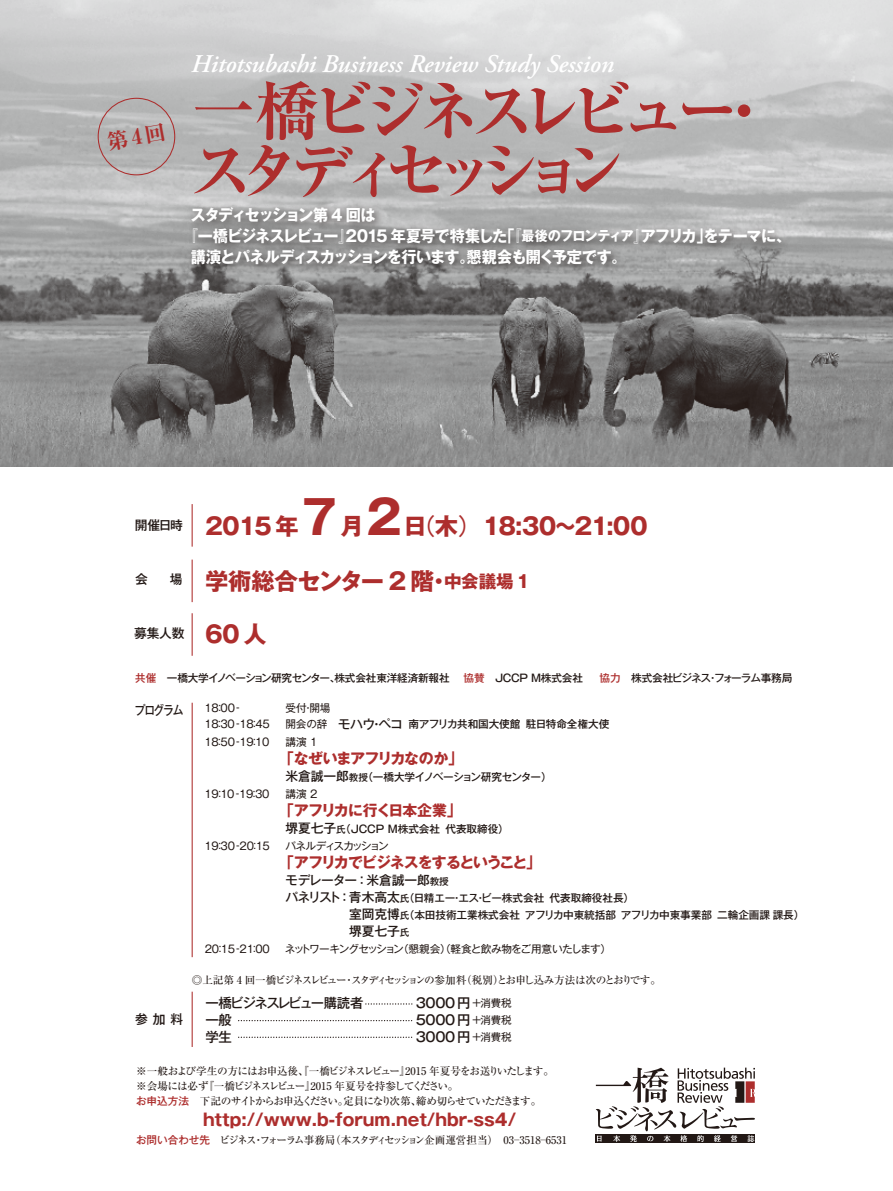
<style>
.page{position:relative;width:893px;height:1191px;background:#fff}
.page>*{position:absolute;margin:0;border:0;box-sizing:border-box;transform-origin:0 0}
.t1{font:700 expanded 63.75px/59.6px "Ryumin Pro";letter-spacing:-.195em;color:#ad2e2d}
.t2{font:italic 600 25.5px "Adobe Garamond Pro";letter-spacing:-.005em;color:#fff}
.t3{font:700 23.4px "Gothic MB101 Pr 5";letter-spacing:-.06em;color:#ad2e2d}
.t4{font:700 23.4px "Gothic MB101 Pro";letter-spacing:-.035em;color:#ad2e2d}
.t5{font:700 16.95px "Gothic MB101 Pro";color:#ad2e2d}
.t6{font:700 15.9px "Gothic MB101 Pr 5";letter-spacing:-.07em;color:#fff;scale:.95 1}
.t7{font:700 15.9px "Gothic MB101 Pr 5";letter-spacing:-.095em;color:#fff;scale:.95 1}
.t8{font:700 14.85px "Gothic MB101 Pr 5";letter-spacing:-.065em;color:#ad2e2d}
.t9{font:500 13.35px "Gothic MB101 Pro";letter-spacing:-.03em;color:#221815}
.t10{font:500 13.35px "Gothic MB101 Pro";letter-spacing:-.11em;color:#221815}
.t11{font:500 12.75px "Gothic MB101 Pr 5";letter-spacing:-.02em;color:#221815}
.t12{font:500 12.75px "Gothic MB101 Pr 5";letter-spacing:-.02em;color:#221815;scale:.84 1}
.t13{font:500 10.65px/17px "Gothic MB101 Pr 5";letter-spacing:-.01em;color:#221815}
.t14{font:500 10.65px/14.9px "Ryumin Pro";letter-spacing:-.095em;color:#221815}
.t15{font:10.65px "Gothic MB101 Pr 5";letter-spacing:-.03em;color:#221815}
.t16{font:500 10.65px "Ryumin Pro";letter-spacing:-.115em;color:#221815}
.t17{font:500 10.65px "Ryumin Pro";letter-spacing:-.145em;color:#221815}
.t18{font:500 10.65px "Gothic MB101 Pro";letter-spacing:-.03em;color:#221815}
.t19{font:10.65px "Gothic MB101 Pr 5";letter-spacing:-.08em;color:#221815}
.t20{font:500 10.65px "Gothic MB101 Pr 5";letter-spacing:-.05em;color:#221815}
.t21{font:500 10.65px "Gothic MB101 Pro";letter-spacing:-.085em;color:#221815}
.t22{font:10.65px "Gothic MB101 Pr 5";letter-spacing:-.14em;color:#221815}
.s1{font-size:13.8px}
.s2{font-size:46.8px}
.s3{font-weight:400}
.s4{font-size:17.55px}
.s5{font-family:"Gothic MB101 Pro";font-weight:700;font-size:23.4px;color:#ad2e2d}
.s6{font-family:"Gothic MB101 Pr 5";color:#ad2e2d}
.s7{font-size:12.75px}
.s8{font-size:9.6px}
.s9{font-weight:400;font-size:10.5px}
</style>
<div class="page">
<img style="left:0;top:0;width:893px;height:467px">
<img style="left:180px;top:196px;width:618px;height:87px">
<svg style="left:366px;top:1003px;width:47px;height:1px"></svg>
<svg style="left:239px;top:1020px;width:174px;height:1px"></svg>
<svg style="left:239px;top:1036px;width:174px;height:2px"></svg>
<div style="left:98px;top:98px;width:77px;height:77px;border:1px solid #ad2e2d;border-radius:50%"></div>
<hr style="left:192px;top:991px;width:1px;height:56px;background:#ad2e2d">
<hr style="left:192px;top:702px;width:1px;height:255px;background:#ad2e2d">
<hr style="left:192px;top:504px;width:1px;height:42px;background:#ad2e2d">
<hr style="left:192px;top:559px;width:1px;height:43px;background:#ad2e2d">
<hr style="left:192px;top:613px;width:1px;height:43px;background:#ad2e2d">
<svg style="left:596px;top:1067px;width:159px;height:75px"></svg>
<svg style="left:106px;top:122px;width:59px;height:29px;background:#b2b3b3"></svg>
<h2 class="t2" style="left:191px;top:49px;width:424px">Hitotsubashi Business Review Study Session</h2>
<h1 class="t1" style="left:190px;top:77px;width:588px">一橋ビジネスレビュー・スタディセッション</h1>
<h3 class="t7" style="left:191px;top:202px;width:196px">スタディセッション第 4 回は</h3>
<h3 class="t6" style="left:183px;top:223px;width:642px">『一橋ビジネスレビュー』2015 年夏号で特集した「『<span class="s1">最後のフロンティア</span>』アフリカ」をテーマに、</h3>
<h3 class="t6" style="left:191px;top:244px;width:460px">講演とパネルディスカッションを行います。懇親会も開く予定です。</h3>
<p class="t11" style="left:135px;top:515px;width:50px">開催日時</p>
<p class="t11" style="left:135px;top:569px;width:14px">会</p>
<p class="t11" style="left:170px;top:569px;width:14px">場</p>
<h3 class="t3" style="left:205px;top:507px;width:444px">2015 年 <span class="s2">7</span> 月<span class="s2">2</span>日<span class="s3">（</span>木<span class="s3">）</span> 18:30～21:00</h3>
<h3 class="t4" style="left:205px;top:562px;width:326px">学術総合センター 2 階・<span class="s4">中会議場 1</span></h3>
<p class="t11" style="left:134px;top:622px;width:134px">募集人数 <span class="s5">60 人</span></p>
<p class="t18" style="left:135px;top:669px;width:316px"><span class="s6">共催</span> 一橋大学イノベーション研究センター、株式会社東洋経済新報社</p>
<p class="t18" style="left:463px;top:669px;width:121px"><span class="s6">協賛</span> JCCP M株式会社</p>
<p class="t21" style="left:599px;top:669px;width:194px"><span class="s6">協力</span> 株式会社ビジネス・フォーラム事務局</p>
<p class="t12" style="left:135px;top:699px;width:60px">プログラム</p>
<p class="t11" style="left:135px;top:1008px;width:50px">参加料</p>
<p class="t15" style="left:205px;top:699px;width:37px">18：00-</p>
<p class="t15" style="left:285px;top:699px;width:47px">受付・開場</p>
<p class="t15" style="left:205px;top:715px;width:67px">18：30-18：45</p>
<p class="t13" style="left:285px;top:715px;width:325px"><span class="s3">開会の辞　</span><span class="s7">モハウ・ペコ</span>南アフリカ共和国大使館駐日特命全権大使</p>
<p class="t15" style="left:205px;top:733px;width:66px">18：50-19：10</p>
<p class="t15" style="left:285px;top:733px;width:33px">講演 1</p>
<h3 class="t8" style="left:279px;top:746px;width:185px">「なぜいまアフリカなのか」</h3>
<p class="t20" style="left:285px;top:768px;width:268px"><span class="s7">米倉誠一郎</span><span class="s8">教授</span>（一橋大学イノベーション研究センター）</p>
<p class="t15" style="left:205px;top:785px;width:67px">19：10-19：30</p>
<p class="t15" style="left:285px;top:785px;width:33px">講演 2</p>
<h3 class="t8" style="left:279px;top:798px;width:184px">「アフリカに行く日本企業」</h3>
<p class="t13" style="left:285px;top:820px;width:225px"><span class="s7">堺夏七子</span><span class="s8">氏</span>（JCCP M株式会社代表取締役）</p>
<p class="t15" style="left:205px;top:837px;width:67px">19：30-20：15</p>
<p class="t22" style="left:285px;top:837px;width:105px">パネルディスカッション</p>
<h3 class="t8" style="left:279px;top:850px;width:263px">「アフリカでビジネスをするということ」</h3>
<p class="t11" style="left:285px;top:870px;width:165px">モデレーター：米倉誠一郎<span class="s8">教授</span></p>
<p class="t13" style="left:285px;top:889px;width:520px"><span class="s7">パネリスト：青木高太</span><span class="s8">氏</span>（日精エー・エス・ビー株式会社代表取締役社長）<br><span class="s7">　　　　 室岡克博</span><span class="s8">氏</span>（本田技術工業株式会社アフリカ中東統括部アフリカ中東事業部二輪企画課課長）</p>
<p class="t11" style="left:285px;top:921px;width:125px">　　　　 堺夏七子<span class="s8">氏</span></p>
<p class="t15" style="left:205px;top:940px;width:67px">20：15-21：00</p>
<p class="t19" style="left:285px;top:940px;width:328px">ネットワーキングセッション（懇親会）（軽食と飲み物をご用意いたします）</p>
<p class="t17" style="left:192px;top:971px;width:471px">◎上記第 4 回一橋ビジネスレビュー・スタディセッションの参加料（税別）とお申し込み方法は次のとおりです。</p>
<p class="t10" style="left:205px;top:991px;width:160px">一橋ビジネスレビュー購読者</p>
<p class="t9" style="left:416px;top:991px;width:97px">3000 円<span class="s9">＋消費税</span></p>
<p class="t9" style="left:205px;top:1008px;width:28px">一般</p>
<p class="t9" style="left:416px;top:1008px;width:97px">5000 円<span class="s9">＋消費税</span></p>
<p class="t9" style="left:205px;top:1025px;width:28px">学生</p>
<p class="t9" style="left:416px;top:1025px;width:97px">3000 円<span class="s9">＋消費税</span></p>
<p class="t14" style="left:136px;top:1063px;width:419px">※一般および学生の方にはお申込後、『一橋ビジネスレビュー』2015 年夏号をお送りいたします。※会場には必ず『一橋ビジネスレビュー』2015 年夏号を持参してください。<br><span class="s6">お申込方法</span> 下記のサイトからお申込ください。定員になり次第、締め切らせていただきます。</p>
<p class="t16" style="left:136px;top:1131px;width:432px"><span class="s6">お問い合わせ先</span> ビジネス・フォーラム事務局（本スタディセッション企画運営担当）　03─3518─6531</p>
<h3 class="t5" style="left:203px;top:1105px;width:315px">http://www.b-forum.net/hbr-ss4/</h3>
</div>
